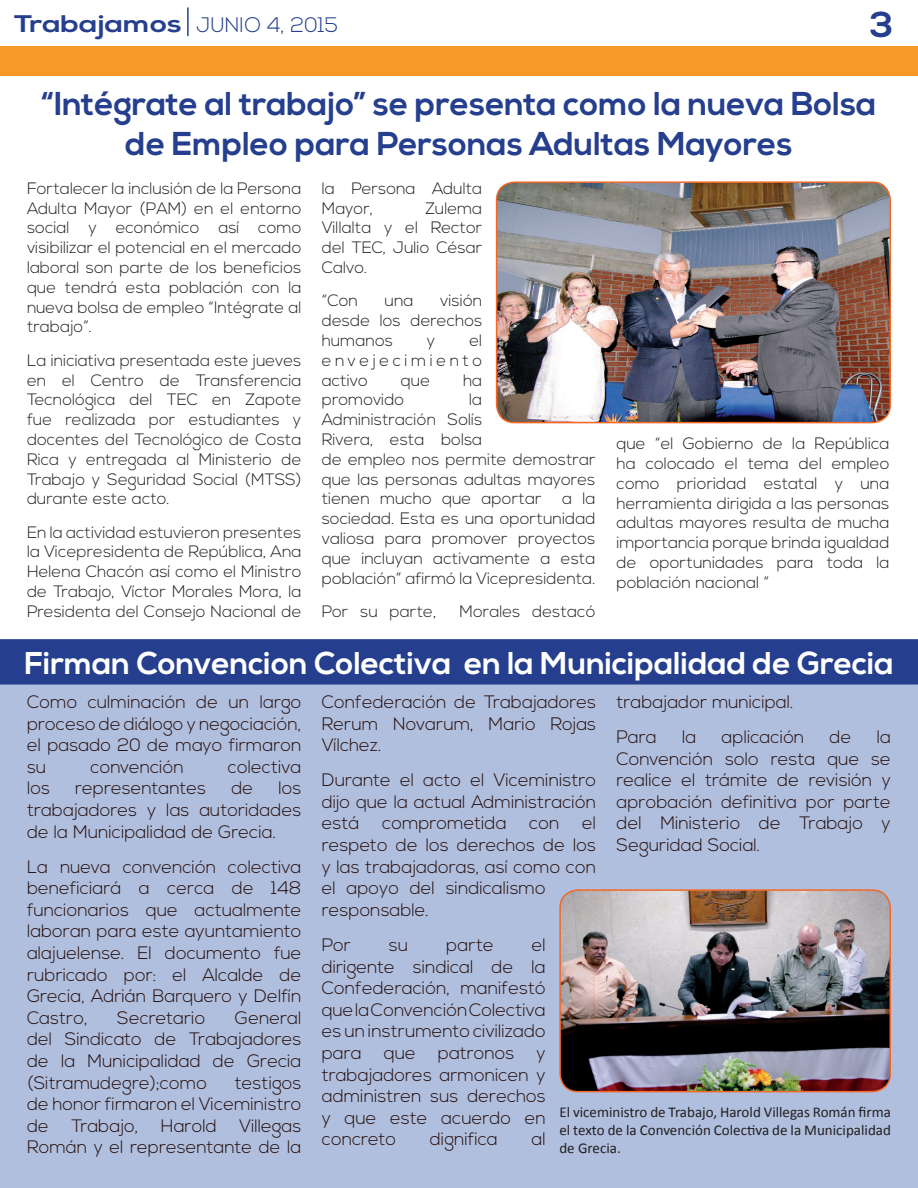
<style>
.page{position:relative;width:918px;height:1188px;background:#fff}
.page>*{position:absolute;margin:0;border:0;box-sizing:border-box;transform-origin:0 0}
.t1{font:700 36px "Nexa";color:#253f8e}
.t2{font:700 33px/39.6px "Nexa";color:#253f8e;text-align:center}
.t3{font:700 31.5px "Nexa";color:#fff}
.t4{font:700 24px "Nexa";color:#253f8e;scale:1.25 1}
.t5{font:300 21px "Nexa";color:#253f8e}
.t6{font:300 18px/21.6px "Nexa";color:#230b0a;text-align:justify}
.t7{font:300 16.5px/19.8px "Nexa";color:#231f20;text-align:justify}
.t8{font:15px/18px "Calibri";color:#231f20;text-align:justify}
.s1{font-weight:300;font-size:21px}
.s2{font-style:inherit}
</style>
<div class="page">
<div style="left:0;top:46px;width:918px;height:30px;background:#f79928"></div>
<hr style="left:187px;top:7px;width:2px;height:29px;background:#253f8e">
<div style="left:0;top:667px;width:918px;height:521px;background:#b0bfdd"></div>
<img style="left:562px;top:890px;width:328px;height:202px">
<div style="left:559px;top:889px;width:332px;height:203px;border:2px solid #f26827;border-radius:18px"></div>
<div style="left:1px;top:640px;width:916px;height:44px;background:#253f8e"></div>
<div style="left:0;top:639px;width:918px;height:46px;border:2px solid #253f8e"></div>
<img style="left:497px;top:182px;width:393px;height:241px">
<div style="left:496px;top:181px;width:395px;height:242px;border:2px solid #f26827;border-radius:18px"></div>
<h3 class="t4" style="left:14px;top:10px;width:179px">Trabajamos <span class="s1">junio</span></h3>
<p class="t5" style="left:267px;top:13px;width:73px"><span class="s2">4</span>, 2015</p>
<h1 class="t1" style="left:870px;top:4px;width:25px">3</h1>
<h2 class="t2" style="left:42px;top:86px;width:836px">“Intégrate al trabajo” se presenta como la nueva Bolsa de Empleo para Personas Adultas Mayores</h2>
<p class="t7" style="left:27px;top:179px;width:276px">Fortalecer la inclusión de la Persona Adulta Mayor (PAM) en el entorno social y económico así como visibilizar el potencial en el mercado laboral son parte de los beneficios que tendrá esta población con la nueva bolsa de empleo “Intégrate al trabajo”.</p>
<p class="t7" style="left:27px;top:351px;width:276px">La iniciativa presentada este jueves en el Centro de Transferencia Tecnológica del TEC en Zapote fue realizada por estudiantes y docentes del Tecnológico de Costa Rica y entregada al Ministerio de Trabajo y Seguridad Social (MTSS) durante este acto.</p>
<p class="t7" style="left:27px;top:523px;width:276px">En la actividad estuvieron presentes la Vicepresidenta de República, Ana Helena Chacón así como el Ministro de Trabajo, Víctor Morales Mora, la Presidenta del Consejo Nacional de</p>
<p class="t7" style="left:322px;top:179px;width:162px">la Persona Adulta<br>Mayor,</p>
<p class="t7" style="left:322px;top:199px;width:162px;text-indent:104px">Zulema Villalta y el Rector del TEC, Julio César Calvo.</p>
<p class="t7" style="left:322px;top:291px;width:38px">“Con</p>
<p class="t7" style="left:385px;top:291px;width:31px">una</p>
<p class="t7" style="left:322px;top:291px;width:162px;text-indent:118px">visión desde los derechos humanos</p>
<p class="t7" style="left:322px;top:331px;width:162px;text-indent:148px">el envejecimiento activo</p>
<p class="t7" style="left:427px;top:331px;width:10px">y</p>
<p class="t7" style="left:401px;top:371px;width:31px">que</p>
<p class="t7" style="left:463px;top:371px;width:21px">ha</p>
<p class="t7" style="left:322px;top:390px;width:84px">promovido</p>
<p class="t7" style="left:322px;top:390px;width:275px;text-align:left;text-indent:147px">la<br>Administración Solís<br>Rivera, esta bolsa<br>de empleo nos permite demostrar que las personas adultas mayores tienen mucho que aportar a la sociedad. Esta es una oportunidad valiosa para promover proyectos que incluyan activamente a esta población” afirmó la Vicepresidenta.</p>
<p class="t7" style="left:322px;top:602px;width:116px">Por su parte,</p>
<p class="t7" style="left:460px;top:602px;width:137px">Morales destacó</p>
<p class="t7" style="left:617px;top:434px;width:275px">que “el Gobierno de la República ha colocado el tema del empleo como prioridad estatal y una herramienta dirigida a las personas adultas mayores resulta de mucha importancia porque brinda igualdad de oportunidades para toda la población nacional ”</p>
<h3 class="t3" style="left:24px;top:645px;width:871px">Firman Convencion Colectiva en la Municipalidad de Grecia</h3>
<p class="t6" style="left:27px;top:692px;width:276px">Como culminación de un largo proceso de diálogo y negociación, el pasado 20 de mayo firmaron su</p>
<p class="t6" style="left:90px;top:757px;width:95px">convención</p>
<p class="t6" style="left:228px;top:757px;width:75px">colectiva</p>
<p class="t6" style="left:27px;top:778px;width:276px;text-indent:251px">los trabajadores y las autoridades de la Municipalidad de Grecia.</p>
<p class="t6" style="left:27px;top:856px;width:276px">La nueva convención colectiva beneficiará a cerca de 148 funcionarios que actualmente laboran para este ayuntamiento alajuelense. El documento fue rubricado por: el Alcalde de Grecia, Adrián Barquero y Delfín Castro,</p>
<p class="t6" style="left:27px;top:778px;width:24px">los</p>
<p class="t6" style="left:75px;top:778px;width:133px">representantes</p>
<p class="t6" style="left:231px;top:778px;width:23px">de</p>
<p class="t6" style="left:27px;top:1008px;width:276px;text-indent:208px">General del Sindicato de Trabajadores de la Municipalidad de Grecia (Sitramudegre);como</p>
<p class="t6" style="left:117px;top:1008px;width:90px">Secretario</p>
<p class="t6" style="left:27px;top:1072px;width:276px;text-indent:208px">testigos de honor firmaron el Viceministro de Trabajo, Harold Villegas Román y el representante de la</p>
<p class="t6" style="left:322px;top:692px;width:276px">Confederación de Trabajadores Rerum Novarum, Mario Rojas Vílchez.</p>
<p class="t6" style="left:322px;top:770px;width:276px">Durante el acto el Viceministro dijo que la actual Administración está</p>
<p class="t6" style="left:616px;top:685px;width:179px;line-height:35.1px">trabajador municipal.<br>Para</p>
<p class="t6" style="left:682px;top:727px;width:16px">la</p>
<p class="t6" style="left:722px;top:727px;width:84px">aplicación</p>
<p class="t6" style="left:830px;top:727px;width:23px">de</p>
<p class="t6" style="left:616px;top:727px;width:276px;text-indent:260px">la Convención solo resta que se realice el trámite de revisión y aprobación definitiva por parte del Ministerio de Trabajo y Seguridad Social.</p>
<p class="t6" style="left:382px;top:813px;width:126px">comprometida</p>
<p class="t6" style="left:529px;top:813px;width:32px">con</p>
<p class="t6" style="left:322px;top:813px;width:276px;text-align:left;text-indent:260px">el respeto de los derechos de los y las trabajadoras, así como con el apoyo del sindicalismo responsable.</p>
<p class="t6" style="left:322px;top:935px;width:31px">Por</p>
<p class="t6" style="left:389px;top:935px;width:21px">su</p>
<p class="t6" style="left:446px;top:935px;width:49px">parte</p>
<p class="t6" style="left:322px;top:935px;width:226px;text-indent:210px">el dirigente sindical de la Confederación, manifestó que la Convención Colectiva es un instrumento civilizado para que patronos y trabajadores armonicen y administren sus derechos y que este acuerdo en concreto</p>
<p class="t8" style="left:559px;top:1102px;width:333px">El viceministro de Trabajo, Harold Villegas Román firma el texto de la Convención Colectiva de la Municipalidad de Grecia.</p>
<p class="t6" style="left:430px;top:1129px;width:70px">dignifica</p>
<p class="t6" style="left:532px;top:1129px;width:16px">al</p>
</div>
